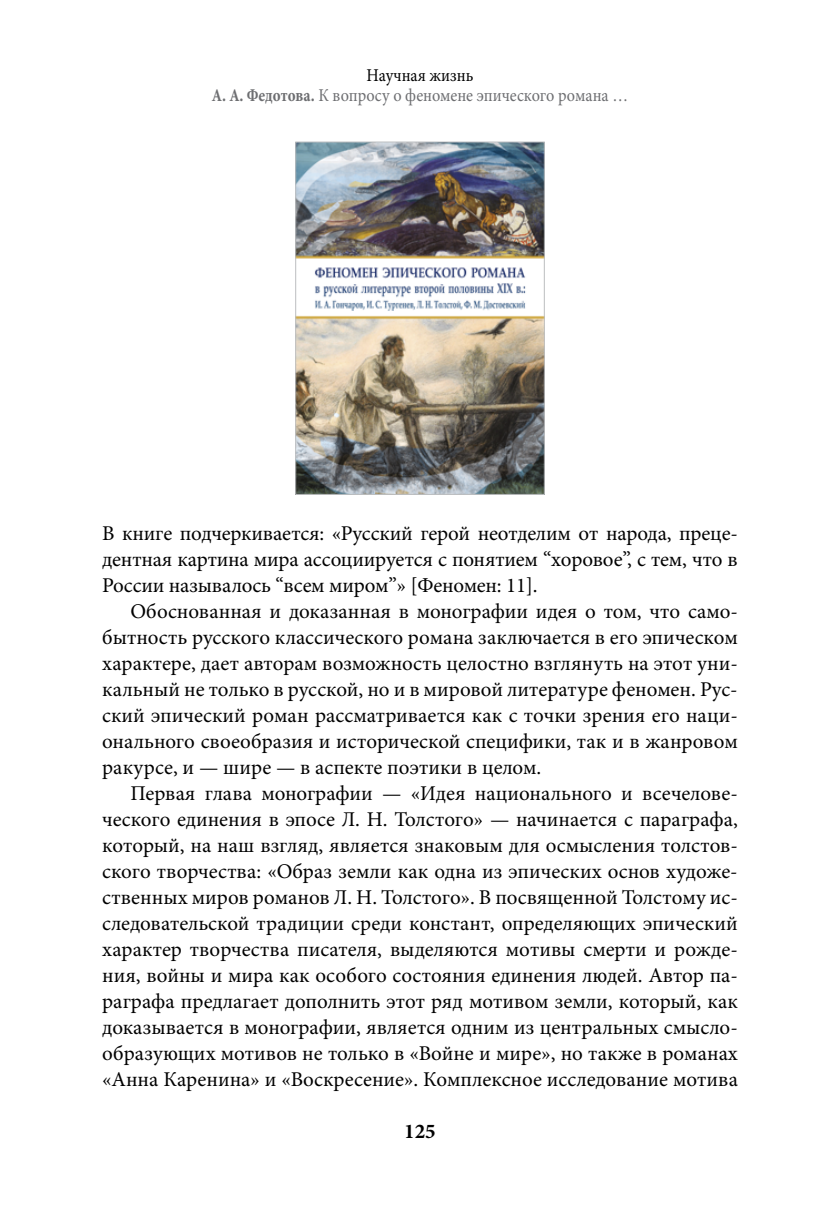
<style>
.page{position:relative;width:823px;height:1219px;background:#fff}
.page>*{position:absolute;margin:0;border:0;box-sizing:border-box;transform-origin:0 0}
.t1{font:21px/26px "Minion Pro";color:#000;text-align:justify}
.t2{font:700 21px "Minion Pro";color:#000}
.t3{font:18px/20px "Minion Pro";color:#6d6e71;text-align:center;scale:.9 1}
.s1{color:#000}
.s2{font-weight:700;font-stretch:condensed}
</style>
<div class="page">
<img style="left:297px;top:144px;width:245px;height:349px">
<div style="left:295px;top:142px;width:249px;height:353px;border:1px solid #bcbec0"></div>
<p class="t3" style="left:212px;top:65px;width:463px"><span class="s1">Научная жизнь<br></span><span class="s2">А. А. Федотова.</span> К вопросу о феномене эпического романа …</p>
<p class="t1" style="left:102px;top:520px;width:637px">В книге подчеркивается: «Русский герой неотделим от народа, преце&shy;дентная картина мира ассоциируется с понятием “хоровое”, с тем, что в России называлось “всем миром”» [Феномен: 11].</p>
<p class="t1" style="left:102px;top:598px;width:637px;text-indent:28px">Обоснованная и доказанная в монографии идея о том, что само&shy;бытность русского классического романа заключается в его эпическом характере, дает авторам возможность целостно взглянуть на этот уни&shy;кальный не только в русской, но и в мировой литературе феномен. Рус&shy;ский эпический роман рассматривается как с точки зрения его наци&shy;онального своеобразия и исторической специфики, так и в жанровом ракурсе, и — шире — в аспекте поэтики в целом.</p>
<p class="t1" style="left:102px;top:780px;width:637px;text-indent:28px">Первая глава монографии — «Идея национального и всечелове&shy;ческого единения в эпосе Л. Н. Толстого» — начинается с параграфа, который, на наш взгляд, является знаковым для осмысления толстов&shy;ского творчества: «Образ земли как одна из эпических основ художе&shy;ственных миров романов Л. Н. Толстого». В посвященной Толстому ис&shy;следовательской традиции среди констант, определяющих эпический характер творчества писателя, выделяются мотивы смерти и рожде&shy;ния, войны и мира как особого состояния единения людей. Автор па&shy;раграфа предлагает дополнить этот ряд мотивом земли, который, как доказывается в монографии, является одним из центральных смысло&shy;образующих мотивов не только в «Войне и мире», но также в романах «Анна Каренина» и «Воскресение». Комплексное исследование мотива</p>
<p class="t2" style="left:404px;top:1116px;width:33px">125</p>
</div>
